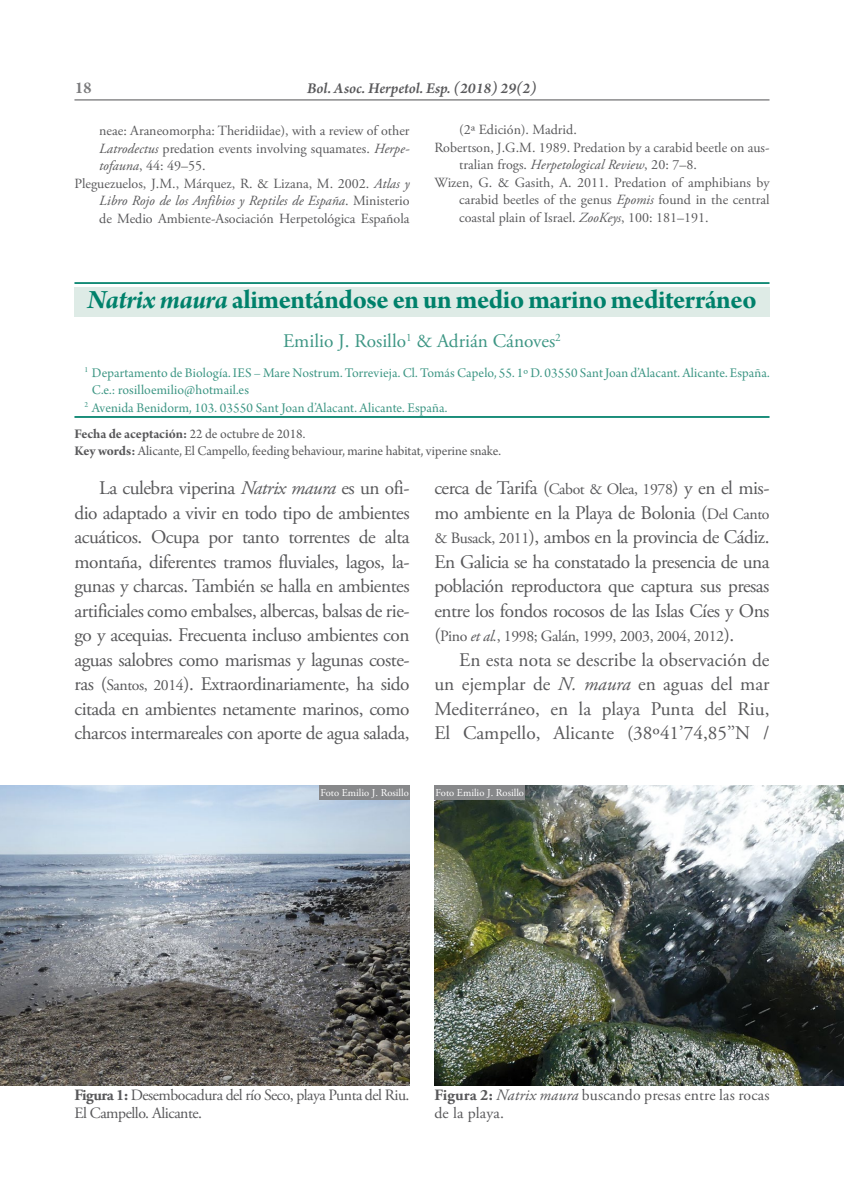
<style>
.page{position:relative;width:844px;height:1191px;background:#fff}
.page>*{position:absolute;margin:0;border:0;box-sizing:border-box;transform-origin:0 0}
.t1{font:28px "Arno Pro Bold Subhead";letter-spacing:-.015em;color:#00816b}
.t2{font:19.25px/24.5px "Adobe Garamond Pro";letter-spacing:-.025em;color:#58585a;text-align:justify}
.t3{font:19.25px "Adobe Garamond Pro";color:#3d9684}
.t4{font:600 17.5px "Arno Pro";color:#58585a}
.t5{font:15.75px/17.5px "Adobe Garamond Pro";letter-spacing:-.025em;color:#58585a}
.t6{font:15.75px/17.5px "Adobe Garamond Pro";letter-spacing:.01em;color:#58585a}
.t7{font:italic 600 15.75px "Arno Pro";color:#58585a}
.t8{font:14px "Adobe Garamond Pro";color:#58585a}
.t9{font:14px "Arno Pro Subhead";letter-spacing:.005em;color:#3d9684}
.t10{font:14px "Arno Pro Subhead";color:#58585a}
.t11{font:italic 14px "Adobe Garamond Pro";color:#58585a}
.t12{font:14px "Arno Pro Bold Subhead";letter-spacing:-.005em;color:#58585a}
.t13{font:10.5px "Adobe Garamond Pro";color:#fff}
.s1{font-style:italic}
.s2{font-style:normal}
.s3{font-family:"Arno Pro Bold Italic Subhead"}
.s4{font-family:"Arno Pro Subhead"}
.s5{font-family:"Arno Pro Bold Subhead"}
.s6{font-size:15.75px}
.s7{font-size:19.25px}
.s8{font-weight:700}
</style>
<div class="page">
<hr style="left:74px;top:99px;width:695px;height:2px;background:#58585a">
<div style="left:74px;top:287px;width:695px;height:30px;background:#deebe6"></div>
<hr style="left:74px;top:282px;width:695px;height:2px;background:#00816b">
<hr style="left:74px;top:416px;width:695px;height:2px;background:#00816b">
<img style="left:0;top:785px;width:409px;height:300px">
<div style="left:319px;top:785px;width:90px;height:15px;background:#87888a"></div>
<img style="left:434px;top:785px;width:409px;height:300px">
<div style="left:434px;top:785px;width:90px;height:15px;background:#87888a"></div>
<p class="t4" style="left:74px;top:78px;width:19px">18</p>
<p class="t7" style="left:307px;top:79px;width:231px">Bol. Asoc. Herpetol. Esp. (2018) 29(2)</p>
<p class="t8" style="left:99px;top:122px;width:312px">neae: Araneomorpha: Theridiidae), with a review of other</p>
<p class="t8" style="left:99px;top:140px;width:312px"><span class="s1">Latrodectus</span> predation events involving squamates. <span class="s1">Herpe-</span></p>
<p class="t8" style="left:99px;top:157px;width:108px"><span class="s1">tofauna</span>, 44: 49–55.</p>
<p class="t8" style="left:74px;top:175px;width:336px">Pleguezuelos, J.M., Márquez, R. &amp; Lizana, M. 2002. <span class="s1">Atlas y</span></p>
<p class="t11" style="left:99px;top:192px;width:312px">Libro Rojo de los Anfibios y Reptiles de España<span class="s2">. Ministerio</span></p>
<p class="t8" style="left:99px;top:210px;width:312px">de Medio Ambiente-Asociación Herpetológica Española</p>
<p class="t8" style="left:459px;top:121px;width:119px">(2ª Edición). Madrid.</p>
<p class="t8" style="left:434px;top:139px;width:336px">Robertson, J.G.M. 1989. Predation by a carabid beetle on aus-</p>
<p class="t8" style="left:459px;top:156px;width:239px">tralian frogs. <span class="s1">Herpetological Review</span>, 20: 7–8.</p>
<p class="t8" style="left:434px;top:174px;width:336px">Wizen, G. &amp; Gasith, A. 2011. Predation of amphibians by</p>
<p class="t8" style="left:459px;top:191px;width:312px">carabid beetles of the genus <span class="s1">Epomis</span> found in the central</p>
<p class="t8" style="left:459px;top:209px;width:251px">coastal plain of Israel. <span class="s1">ZooKeys</span>, 100: 181–191.</p>
<h1 class="t1" style="left:87px;top:284px;width:670px"><span class="s3">Natrix maura</span> alimentándose en un medio marino mediterráneo</h1>
<p class="t3" style="left:283px;top:329px;width:279px">Emilio J. Rosillo<sup>1</sup> &amp; Adrián Cánoves<sup>2</sup></p>
<p class="t9" style="left:84px;top:364px;width:686px"><sup>1</sup> Departamento de Biología. IES – Mare Nostrum. Torrevieja. Cl. Tomás Capelo, 55. 1º D. 03550 Sant Joan d’Alacant. Alicante. España.</p>
<p class="t9" style="left:92px;top:382px;width:159px">C.e.: rosilloemilio@hotmail.es</p>
<p class="t9" style="left:84px;top:399px;width:364px"><sup>2</sup> Avenida Benidorm, 103. 03550 Sant Joan d’Alacant. Alicante. España.</p>
<p class="t12" style="left:74px;top:426px;width:232px">Fecha de aceptación: <span class="s4">22 de octubre de 2018.</span></p>
<p class="t10" style="left:74px;top:443px;width:428px"><span class="s5">Key words:</span> Alicante, El Campello, feeding behaviour, marine habitat, viperine snake.</p>
<p class="t2" style="left:74px;top:476px;width:336px;text-indent:25px">La culebra viperina <span class="s1">Natrix maura</span> es un ofi&shy;dio adaptado a vivir en todo tipo de ambientes acuáticos. Ocupa por tanto torrentes de alta montaña, diferentes tramos fluviales, lagos, la&shy;gunas y charcas. También se halla en ambientes artificiales como embalses, albercas, balsas de rie&shy;go y acequias. Frecuenta incluso ambientes con aguas salobres como marismas y lagunas coste&shy;ras (<span class="s6">Santos, 2014</span>). Extraordinariamente, ha sido citada en ambientes netamente marinos, como charcos intermareales con aporte de agua salada,</p>
<p class="t2" style="left:434px;top:476px;width:336px">cerca de Tarifa (<span class="s6">Cabot &amp; Olea, 1978</span>) y en el mis&shy;mo ambiente en la Playa de Bolonia (<span class="s6">Del Canto &amp; Busack, 2011</span>), ambos en la provincia de Cádiz.<br>En Galicia se ha constatado la presencia de una población reproductora que captura sus presas entre los fondos rocosos de las Islas Cíes y Ons</p>
<p class="t5" style="left:434px;top:628px;width:301px"><span class="s7">(</span>Pino <span class="s1">et al.</span>, 1998; Galán, 1999, 2003, 2004, 2012<span class="s7">).</span></p>
<p class="t2" style="left:434px;top:648px;width:336px;text-indent:25px">En esta nota se describe la observación de un ejemplar de <span class="s1">N. maura</span> en aguas del mar Mediterráneo, en la playa Punta del Riu, El Campello, Alicante (38º41’74,85’’N /</p>
<p class="t13" style="left:320px;top:787px;width:90px">Foto Emilio J. Rosillo</p>
<p class="t13" style="left:435px;top:787px;width:90px">Foto Emilio J. Rosillo</p>
<p class="t5" style="left:74px;top:1087px;width:336px"><span class="s8">Figura 1:</span> Desembocadura del río Seco, playa Punta del Riu.<br>El Campello. Alicante.</p>
<p class="t6" style="left:434px;top:1087px;width:336px"><span class="s8">Figura 2:</span> <span class="s1">Natrix maura</span> buscando presas entre las rocas de la playa.</p>
</div>
